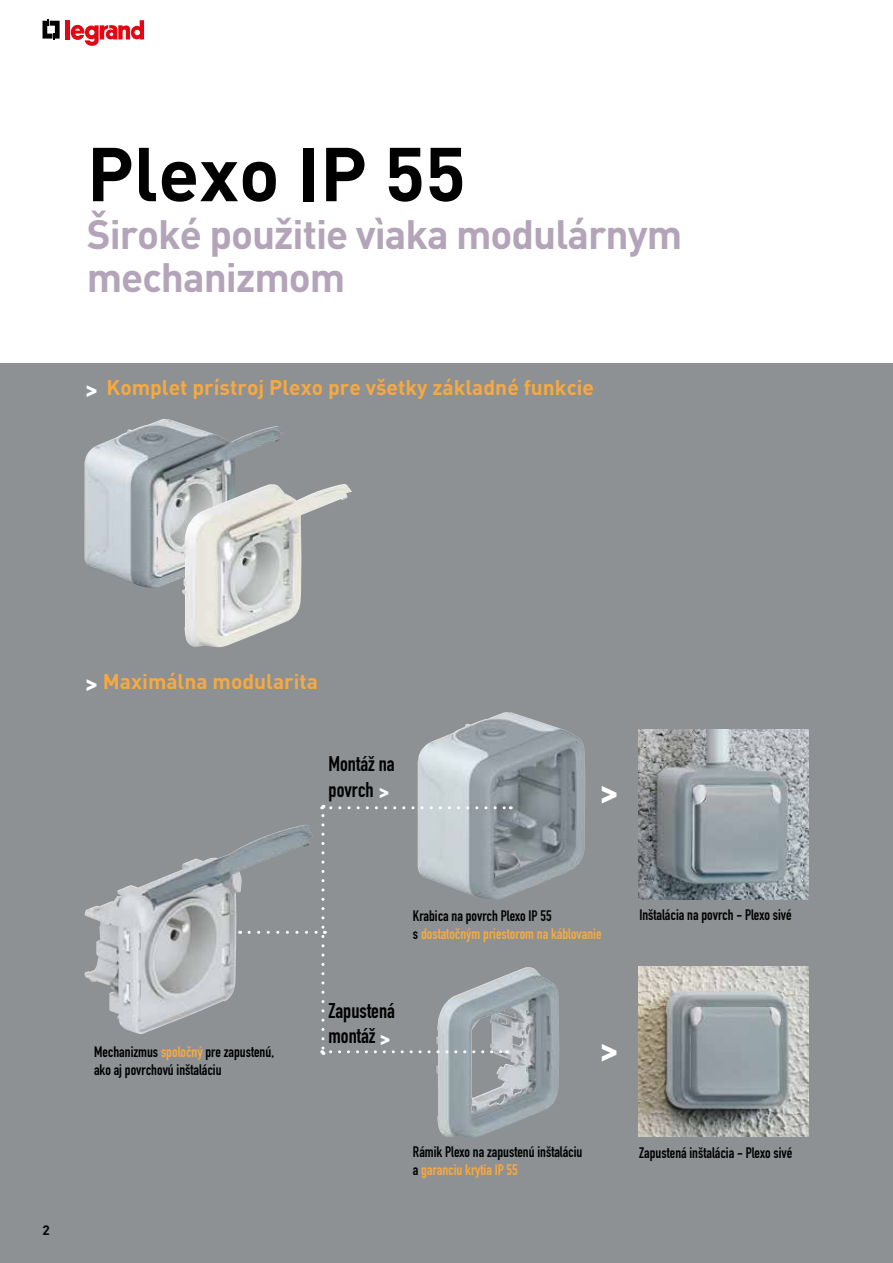
<style>
.page{position:relative;width:893px;height:1263px;background:#fff}
.page>*{position:absolute;margin:0;border:0;box-sizing:border-box;transform-origin:0 0}
.t1{font:700 75px "DIN Pro";color:#000}
.t2{font:700 40.5px/43.5px "DIN Pro";letter-spacing:-.025em;color:#b4a4b9}
.t3{font:700 36px "DIN Pro";color:#fff}
.t4{font:700 21px "DIN Pro";color:#f7a941}
.t5{font:21px/25.2px "DIN Engschrift SK";color:#000}
.t6{font:15px/18px "DIN Engschrift SK";color:#000}
.t7{font:15px "DIN Engschrift SK";color:#f7a941}
.t8{font:700 13.5px "DIN Pro";color:#000}
.s1{font-size:24px;color:#fff}
.s2{font-family:"DIN Pro";font-weight:700;color:#fff}
.s3{color:#000}
.s4{color:#f7a941}
</style>
<div class="page">
<div style="left:0;top:364px;width:893px;height:899px;background:#8d9193"></div>
<img style="left:85px;top:843px;width:164px;height:191px">
<img style="left:436px;top:967px;width:124px;height:170px">
<img style="left:638px;top:730px;width:170px;height:170px">
<img style="left:638px;top:967px;width:170px;height:170px">
<img style="left:417px;top:712px;width:168px;height:188px">
<svg style="left:331px;top:806px;width:180px;height:3px"></svg>
<svg style="left:331px;top:1050px;width:177px;height:3px"></svg>
<svg style="left:249px;top:815px;width:76px;height:240px"></svg>
<img style="left:84px;top:419px;width:198px;height:169px">
<img style="left:182px;top:484px;width:170px;height:164px">
<svg style="left:43px;top:19px;width:17px;height:21px"></svg>
<hr style="left:66px;top:20px;width:4px;height:19px;background:#e30613">
<svg style="left:71px;top:20px;width:73px;height:26px"></svg>
<h1 class="t1" style="left:87px;top:112px;width:381px">Plexo IP 55</h1>
<h2 class="t2" style="left:87px;top:208px;width:597px">Široké použitie vìaka modulárnym mechanizmom</h2>
<h3 class="t4" style="left:85px;top:369px;width:511px"><span class="s1">&gt;</span> Komplet prístroj Plexo pre všetky základné funkcie</h3>
<h3 class="t4" style="left:85px;top:663px;width:235px"><span class="s1">&gt;</span> Maximálna modularita</h3>
<h3 class="t5" style="left:328px;top:751px;width:68px">Montáž na povrch <span class="s2">&gt;</span></h3>
<h3 class="t3" style="left:599px;top:762px;width:21px">&gt;</h3>
<p class="t8" style="left:43px;top:1219px;width:9px">2</p>
<p class="t6" style="left:413px;top:907px;width:140px">Krabica na povrch Plexo IP 55</p>
<p class="t6" style="left:639px;top:906px;width:154px">Inštalácia na povrch - Plexo sivé</p>
<p class="t7" style="left:413px;top:925px;width:190px"><span class="s3">s</span> dostatoãným priestorom na káblovanie</p>
<h3 class="t5" style="left:328px;top:998px;width:68px">Zapustená montáž <span class="s2">&gt;</span></h3>
<p class="t6" style="left:94px;top:1043px;width:182px">Mechanizmus <span class="s4">spoloãný</span> pre zapustenú,</p>
<h3 class="t3" style="left:599px;top:1020px;width:21px">&gt;</h3>
<p class="t6" style="left:94px;top:1061px;width:129px">ako aj povrchovú inštaláciu</p>
<p class="t6" style="left:413px;top:1143px;width:171px">Rámik Plexo na zapustenú inštaláciu a <span class="s4">garanciu krytia IP 55</span></p>
<p class="t6" style="left:639px;top:1143px;width:155px">Zapustená inštalácia - Plexo sivé</p>
</div>
